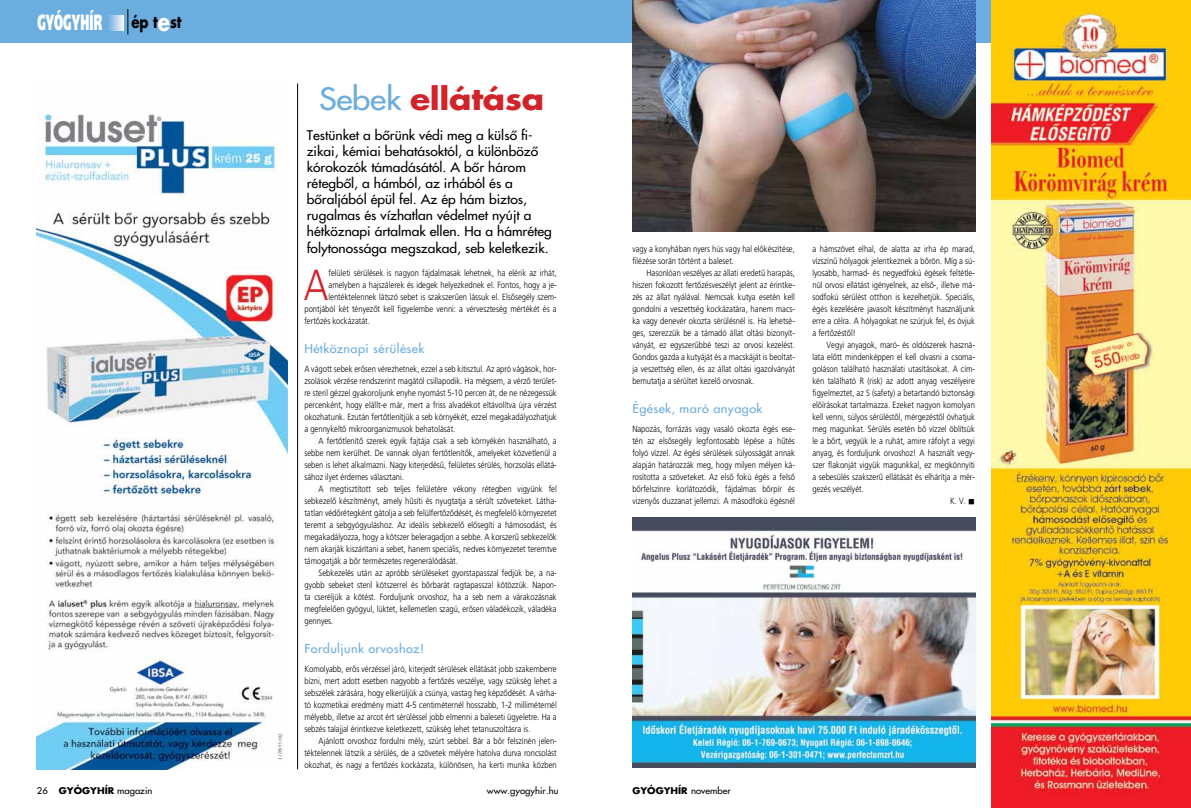
<style>
.page{position:relative;width:1191px;height:808px;background:#fff}
.page>*{position:absolute;margin:0;border:0;box-sizing:border-box;transform-origin:0 0}
.t1{font:300 43.4px "Frutiger Alt";color:#d2232a;scale:.85 1}
.t2{font:700 30px "Futura Hungary";letter-spacing:-.01em;color:#d2232a;scale:1.1 1}
.t3{font:800 22px "Frutiger Alt";letter-spacing:.03em;color:#fff;scale:.5 1}
.t4{font:16.6px "KB Futura Bold";color:#000;scale:.8 1}
.t5{font:300 13px/16px "Futura Hungary";color:#000;scale:1.06 1}
.t6{font:300 12px "Futura Hungary";letter-spacing:.03em;color:#6caddf;scale:1.06 1}
.t7{font:300 9px/12px "Frutiger Alt";color:#000;text-align:justify;scale:.85 1}
.t8{font:300 9px "Futura Hungary";color:#000;scale:1.06 1}
.t9{font:700 9px "Futura Hungary";color:#000;scale:1.06 1}
.s1{font-size:25px;color:#fff}
.s2{font-weight:300;color:#6caddf}
.s3{font-weight:700}
.s4{font-weight:300}
</style>
<div class="page">
<img style="left:37px;top:114px;width:251px;height:655px">
<div style="left:0;top:0;width:1191px;height:43px;background:#6caddf"></div>
<svg style="left:127px;top:9px;width:1px;height:26px"></svg>
<hr style="left:297px;top:83px;width:1px;height:686px;background:#000">
<svg style="left:109px;top:15px;width:14px;height:16px"></svg>
<img style="left:991px;top:0;width:200px;height:808px">
<img style="left:632px;top:0;width:343px;height:232px">
<img style="left:632px;top:517px;width:343px;height:250px">
<h3 class="t3" style="left:37px;top:9px;width:132px">Gyógyhír</h3>
<h3 class="t4" style="left:131px;top:10px;width:64px">ép t<span class="s1">e</span>st</h3>
<h2 class="t2" style="left:319px;top:78px;width:206px"><span class="s2">Sebek</span> ellátása</h2>
<p class="t5" style="left:307px;top:128px;width:233px">Testünket a bôrünk védi meg a külsô fi&shy;zikai, kémiai behatásoktól, a különbözô kórokozók támadásától. A bôr három rétegbôl, a hámból, az irhából és a bôraljából épül fel. Az ép hám biztos, rugalmas és vízhatlan védelmet nyújt a hétköznapi ártalmak ellen. Ha a hámréteg folytonossága megszakad, seb keletkezik.</p>
<h1 class="t1" style="left:304px;top:260px;width:30px">A</h1>
<p class="t7" style="left:328px;top:267px;width:270px">felületi sérülések is nagyon fájdalmasak lehetnek, ha elérik az irhát,</p>
<p class="t7" style="left:328px;top:279px;width:270px">amelyben a hajszálerek és idegek helyezkednek el. Fontos, hogy a je-</p>
<p class="t7" style="left:328px;top:291px;width:270px">lentéktelennek látszó sebet is szakszerûen lássuk el. Elsôsegély szem-</p>
<p class="t7" style="left:304px;top:303px;width:298px">pontjából két tényezôt kell figyelembe venni: a vérveszteség mértékét és a</p>
<p class="t7" style="left:304px;top:315px;width:79px">fertôzés kockázatát.</p>
<h3 class="t6" style="left:304px;top:341px;width:115px">Hétköznapi sérülések</h3>
<p class="t7" style="left:304px;top:363px;width:298px">A vágott sebek erôsen vérezhetnek, ezzel a seb kitisztul. Az apró vágások, hor&shy;zsolások vérzése rendszerint magától csillapodik. Ha mégsem, a vérzô terület&shy;re steril gézzel gyakoroljunk enyhe nyomást 5-10 percen át, de ne nézegessük percenként, hogy elállt-e már, mert a friss alvadékot eltávolítva újra vérzést okozhatunk. Ezután fertôtlenítjük a seb környékét, ezzel megakadályozhatjuk a gennykeltô mikroorganizmusok behatolását.</p>
<p class="t7" style="left:304px;top:435px;width:298px;text-indent:14px">A fertôtlenítô szerek egyik fajtája csak a seb környékén használható, a sebbe nem kerülhet. De vannak olyan fertôtlenítôk, amelyeket közvetlenül a seben is lehet alkalmazni. Nagy kiterjedésû, felületes sérülés, horzsolás ellátá&shy;sához ilyet érdemes választani.</p>
<p class="t7" style="left:304px;top:483px;width:298px;text-indent:14px">A megtisztított seb teljes felületére vékony rétegben vigyünk fel sebkezelô készítményt, amely hûsíti és nyugtatja a sérült szöveteket. Látha&shy;tatlan védôrétegként gátolja a seb felülfertôzôdését, és megfelelô környezetet teremt a sebgyógyuláshoz. Az ideális sebkezelô elôsegíti a hámosodást, és megakadályozza, hogy a kötszer beleragadjon a sebbe. A korszerû sebkezelôk nem akarják kiszárítani a sebet, hanem speciális, nedves környezetet teremtve támogatják a bôr természetes regenerálódását.</p>
<p class="t7" style="left:304px;top:567px;width:298px;text-indent:14px">Sebkezelés után az apróbb sérüléseket gyorstapasszal fedjük be, a na&shy;gyobb sebeket steril kötszerrel és bôrbarát ragtapasszal kötözzük. Napon&shy;ta cseréljük a kötést. Forduljunk orvoshoz, ha a seb nem a várakozásnak megfelelôen gyógyul, lüktet, kellemetlen szagú, erôsen váladékozik, váladéka gennyes.</p>
<h3 class="t6" style="left:304px;top:641px;width:114px">Forduljunk orvoshoz!</h3>
<p class="t7" style="left:304px;top:663px;width:298px">Komolyabb, erôs vérzéssel járó, kiterjedt sérülések ellátását jobb szakemberre bízni, mert adott esetben nagyobb a fertôzés veszélye, vagy szükség lehet a sebszélek zárására, hogy elkerüljük a csúnya, vastag heg képzôdését. A várha&shy;tó kozmetikai eredmény miatt 4-5 centiméternél hosszabb, 1-2 milliméternél mélyebb, illetve az arcot ért sérüléssel jobb elmenni a baleseti ügyeletre. Ha a sebzés talajjal érintkezve keletkezett, szükség lehet tetanuszoltásra is.</p>
<p class="t7" style="left:304px;top:735px;width:298px;text-indent:14px">Ajánlott orvoshoz fordulni mély, szúrt sebbel. Bár a bôr felszínén jelen&shy;téktelennek látszik a sérülés, de a szövetek mélyére hatolva durva roncsolást okozhat, és nagy a fertôzés kockázata, különösen, ha kerti munka közben</p>
<p class="t7" style="left:632px;top:243px;width:193px">vagy a konyhában nyers hús vagy hal elôkészítése, filézése során történt a baleset.</p>
<p class="t7" style="left:632px;top:267px;width:193px;text-indent:14px">Hasonlóan veszélyes az állati eredetû harapás, hiszen fokozott fertôzésveszélyt jelent az érintke&shy;zés az állat nyálával. Nemcsak kutya esetén kell gondolni a veszettség kockázatára, hanem macs&shy;ka vagy denevér okozta sérülésnél is. Ha lehetsé&shy;ges, szerezzük be a támadó állat oltási bizonyít&shy;ványát, ez egyszerûbbé teszi az orvosi kezelést.<br>Gondos gazda a kutyáját és a macskáját is beoltat&shy;ja veszettség ellen, és az állat oltási igazolványát bemutatja a sérültet kezelô orvosnak.</p>
<h3 class="t6" style="left:632px;top:401px;width:124px">Égések, maró anyagok</h3>
<p class="t7" style="left:632px;top:423px;width:193px">Napozás, forrázás vagy vasaló okozta égés ese&shy;tén az elsôsegély legfontosabb lépése a hûtés folyó vízzel. Az égési sérülések súlyosságát annak alapján határozzák meg, hogy milyen mélyen ká&shy;rosította a szöveteket. Az elsô fokú égés a felsô bôrfelszínre korlátozódik, fájdalmas bôrpír és vizenyôs duzzanat jellemzi. A másodfokú égésnél</p>
<p class="t8" style="left:37px;top:785px;width:111px">26 <span class="s3">Gyógyhír</span> magazin</p>
<p class="t8" style="left:487px;top:785px;width:69px">www.gyogyhir.hu</p>
<p class="t9" style="left:632px;top:784px;width:94px">Gyógyhír <span class="s4">november</span></p>
<p class="t7" style="left:812px;top:243px;width:193px">a hámszövet elhal, de alatta az irha ép marad, vízszínû hólyagok jelentkeznek a bôrön. Míg a sú&shy;lyosabb, harmad- és negyedfokú égések feltétle&shy;nül orvosi ellátást igényelnek, az elsô-, illetve má&shy;sodfokú sérülést otthon is kezelhetjük. Speciális, égés kezelésére javasolt készítményt használjunk erre a célra. A hólyagokat ne szúrjuk fel, és óvjuk a fertôzéstôl!</p>
<p class="t7" style="left:826px;top:339px;width:176px">Vegyi anyagok, maró- és oldószerek haszná-</p>
<p class="t7" style="left:812px;top:351px;width:193px">lata elôtt mindenképpen el kell olvasni a csoma-</p>
<p class="t7" style="left:812px;top:363px;width:193px">goláson található használati utasításokat. A cím-</p>
<p class="t7" style="left:812px;top:375px;width:193px">kén található R (risk) az adott anyag veszélyeire</p>
<p class="t7" style="left:812px;top:387px;width:193px">figyelmeztet, az S (safety) a betartandó biztonsági</p>
<p class="t7" style="left:812px;top:399px;width:193px">elôírásokat tartalmazza. Ezeket nagyon komolyan</p>
<p class="t7" style="left:812px;top:411px;width:193px">kell venni, súlyos sérüléstôl, mérgezéstôl óvhatjuk</p>
<p class="t7" style="left:812px;top:423px;width:193px">meg magunkat. Sérülés esetén bô vízzel öblítsük</p>
<p class="t7" style="left:812px;top:435px;width:193px">le a bôrt, vegyük le a ruhát, amire ráfolyt a vegyi</p>
<p class="t7" style="left:812px;top:447px;width:193px">anyag, és forduljunk orvoshoz! A használt vegy-</p>
<p class="t7" style="left:812px;top:459px;width:193px">szer flakonját vigyük magunkkal, ez megkönnyíti</p>
<p class="t7" style="left:812px;top:471px;width:193px">a sebesülés szakszerû ellátását és elhárítja a mér-</p>
<p class="t7" style="left:812px;top:483px;width:62px">gezés veszélyét.</p>
<p class="t7" style="left:950px;top:495px;width:31px">K. V. ■</p>
</div>
